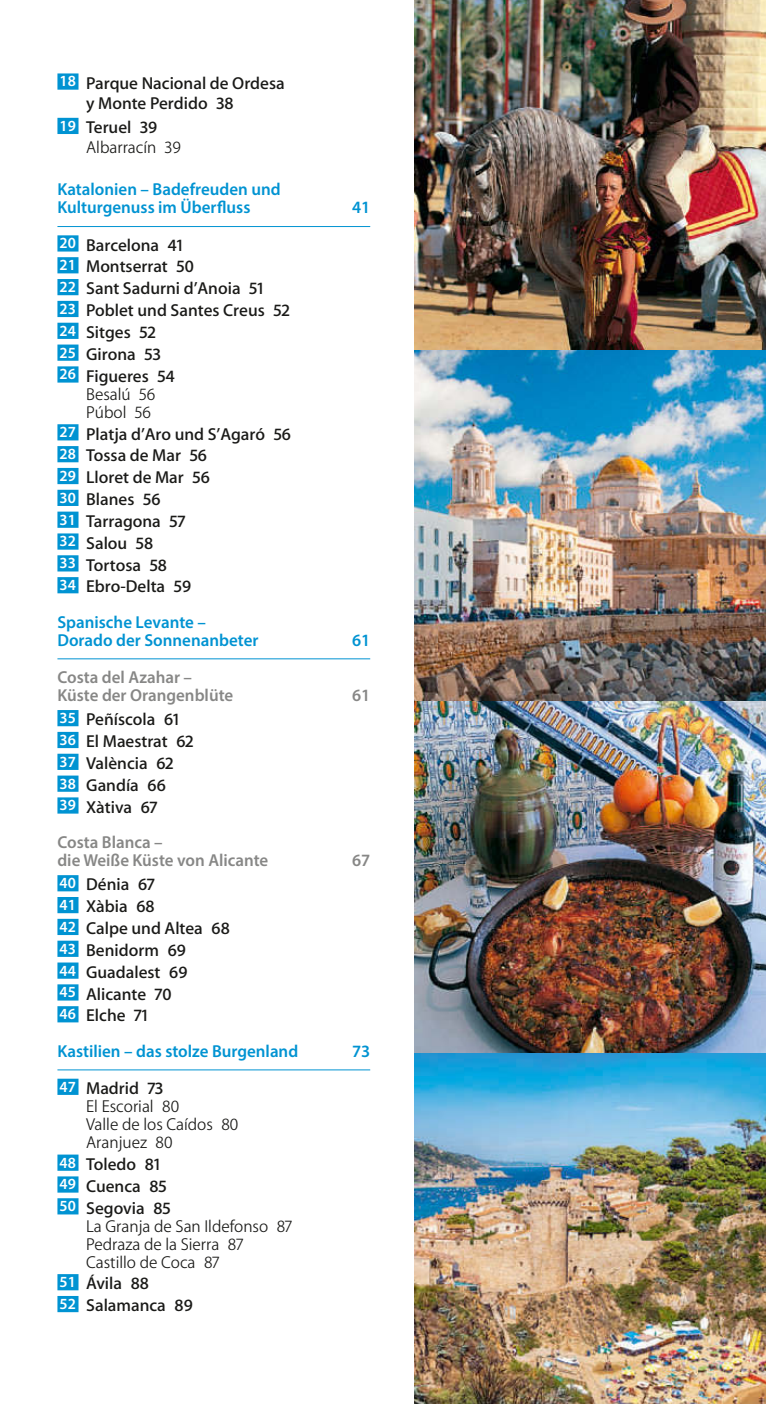
<style>
.page{position:relative;width:766px;height:1404px;background:#fff}
.page>*{position:absolute;margin:0;border:0;box-sizing:border-box;transform-origin:0 0}
.t1{font:700 17.32px/21.8px "ADAC Myriad OT";color:#1a1a18}
.t2{font:300 17.32px/18px "ADAC Myriad OT";color:#1a1a18}
.t3{font:600 17.32px/18px "Myriad Pro";color:#0093d2}
.t4{font:600 17.32px/18px "Myriad Pro";color:#878786}
.s1{font-family:"Myriad Pro";font-weight:600;font-size:15.53px;color:#fff}
.s2{font-weight:700}
</style>
<div class="page">
<div style="left:57px;top:73px;width:21px;height:17px;background:#0093d2"></div>
<div style="left:57px;top:118px;width:21px;height:16px;background:#0093d2"></div>
<hr style="left:57px;top:226px;width:313px;height:1px;background:#0093d2">
<div style="left:57px;top:235px;width:21px;height:16px;background:#0093d2"></div>
<div style="left:57px;top:257px;width:21px;height:16px;background:#0093d2"></div>
<div style="left:57px;top:279px;width:21px;height:16px;background:#0093d2"></div>
<div style="left:57px;top:301px;width:21px;height:16px;background:#0093d2"></div>
<div style="left:57px;top:323px;width:21px;height:16px;background:#0093d2"></div>
<div style="left:57px;top:344px;width:21px;height:17px;background:#0093d2"></div>
<div style="left:57px;top:366px;width:21px;height:16px;background:#0093d2"></div>
<div style="left:57px;top:424px;width:21px;height:16px;background:#0093d2"></div>
<div style="left:57px;top:446px;width:21px;height:16px;background:#0093d2"></div>
<div style="left:57px;top:468px;width:21px;height:16px;background:#0093d2"></div>
<div style="left:57px;top:489px;width:21px;height:17px;background:#0093d2"></div>
<div style="left:57px;top:511px;width:21px;height:17px;background:#0093d2"></div>
<div style="left:57px;top:533px;width:21px;height:16px;background:#0093d2"></div>
<div style="left:57px;top:555px;width:21px;height:16px;background:#0093d2"></div>
<div style="left:57px;top:577px;width:21px;height:16px;background:#0093d2"></div>
<hr style="left:57px;top:658px;width:313px;height:1px;background:#0093d2">
<div style="left:57px;top:710px;width:21px;height:16px;background:#0093d2"></div>
<div style="left:57px;top:731px;width:21px;height:17px;background:#0093d2"></div>
<div style="left:57px;top:753px;width:21px;height:16px;background:#0093d2"></div>
<div style="left:57px;top:775px;width:21px;height:16px;background:#0093d2"></div>
<div style="left:57px;top:797px;width:21px;height:16px;background:#0093d2"></div>
<div style="left:57px;top:875px;width:21px;height:16px;background:#0093d2"></div>
<div style="left:57px;top:896px;width:21px;height:17px;background:#0093d2"></div>
<div style="left:57px;top:918px;width:21px;height:16px;background:#0093d2"></div>
<div style="left:57px;top:940px;width:21px;height:16px;background:#0093d2"></div>
<div style="left:57px;top:962px;width:21px;height:16px;background:#0093d2"></div>
<div style="left:57px;top:984px;width:21px;height:16px;background:#0093d2"></div>
<div style="left:57px;top:1006px;width:21px;height:16px;background:#0093d2"></div>
<hr style="left:57px;top:1069px;width:313px;height:1px;background:#0093d2">
<div style="left:57px;top:1078px;width:21px;height:16px;background:#0093d2"></div>
<div style="left:57px;top:1154px;width:21px;height:16px;background:#0093d2"></div>
<div style="left:57px;top:1176px;width:21px;height:16px;background:#0093d2"></div>
<div style="left:57px;top:1198px;width:21px;height:16px;background:#0093d2"></div>
<div style="left:57px;top:1273px;width:21px;height:17px;background:#0093d2"></div>
<div style="left:57px;top:1295px;width:21px;height:16px;background:#0093d2"></div>
<img style="left:415px;top:0;width:350px;height:1403px">
<p class="t1" style="left:86px;top:73px;width:200px;line-height:20.2px;text-indent:-27px"><span class="s1">18</span> Parque Nacional de Ordesa y Monte Perdido 38</p>
<p class="t2" style="left:86px;top:117px;width:96px;line-height:20.2px;text-indent:-27px"><span class="s1">19</span> <span class="s2">Teruel 39<br></span>Albarracín 39</p>
<p class="t3" style="left:57px;top:180px;width:224px">Katalonien – Badefreuden und<br>Kulturgenuss im Überfluss</p>
<p class="t1" style="left:59px;top:234px;width:231px"><span class="s1">20</span> Barcelona 41<br><span class="s1">21</span> Montserrat 50<br><span class="s1">22</span> Sant Sadurni d’Anoia 51<br><span class="s1">23</span> Poblet und Santes Creus 52<br><span class="s1">24</span> Sitges 52<br><span class="s1">25</span> Girona 53<br><span class="s1">26</span> Figueres 54</p>
<p class="t2" style="left:86px;top:385px;width:71px">Besalú 56<br>Púbol 56</p>
<p class="t1" style="left:59px;top:423px;width:233px"><span class="s1">27</span> Platja d’Aro und S’Agaró 56<br><span class="s1">28</span> Tossa de Mar 56<br><span class="s1">29</span> Lloret de Mar 56<br><span class="s1">30</span> Blanes 56<br><span class="s1">31</span> Tarragona 57<br><span class="s1">32</span> Salou 58<br><span class="s1">33</span> Tortosa 58<br><span class="s1">34</span> Ebro-Delta 59</p>
<p class="t3" style="left:57px;top:612px;width:202px">Spanische Levante –<br>Dorado der Sonnenanbeter</p>
<p class="t4" style="left:57px;top:667px;width:177px">Costa del Azahar –<br>Küste der Orangenblüte</p>
<p class="t1" style="left:59px;top:708px;width:135px"><span class="s1">35</span> Peñíscola 61<br><span class="s1">36</span> El Maestrat 62<br><span class="s1">37</span> València 62<br><span class="s1">38</span> Gandía 66<br><span class="s1">39</span> Xàtiva 67</p>
<p class="t4" style="left:57px;top:832px;width:212px">Costa Blanca –<br>die Weiße Küste von Alicante</p>
<p class="t3" style="left:352px;top:198px;width:20px">41</p>
<p class="t3" style="left:352px;top:630px;width:20px">61</p>
<p class="t4" style="left:352px;top:685px;width:20px">61</p>
<p class="t4" style="left:352px;top:850px;width:20px">67</p>
<p class="t1" style="left:59px;top:873px;width:172px"><span class="s1">40</span> Dénia 67<br><span class="s1">41</span> Xàbia 68<br><span class="s1">42</span> Calpe und Altea 68<br><span class="s1">43</span> Benidorm 69<br><span class="s1">44</span> Guadalest 69<br><span class="s1">45</span> Alicante 70<br><span class="s1">46</span> Elche 71</p>
<p class="t3" style="left:57px;top:1041px;width:242px">Kastilien – das stolze Burgenland</p>
<p class="t3" style="left:352px;top:1041px;width:20px">73</p>
<p class="t2" style="left:86px;top:1079px;width:154px;text-indent:-27px"><span class="s1">47</span> <span class="s2">Madrid 73<br></span>El Escorial 80<br>Valle de los Caídos 80<br>Aranjuez 80</p>
<p class="t1" style="left:59px;top:1153px;width:113px"><span class="s1">48</span> Toledo 81<br><span class="s1">49</span> Cuenca 85<br><span class="s1">50</span> Segovia 85</p>
<p class="t2" style="left:86px;top:1216px;width:207px">La Granja de San Ildefonso 87<br>Pedraza de la Sierra 87<br>Castillo de Coca 87</p>
<p class="t1" style="left:59px;top:1272px;width:135px"><span class="s1">51</span> Ávila 88<br><span class="s1">52</span> Salamanca 89</p>
</div>
